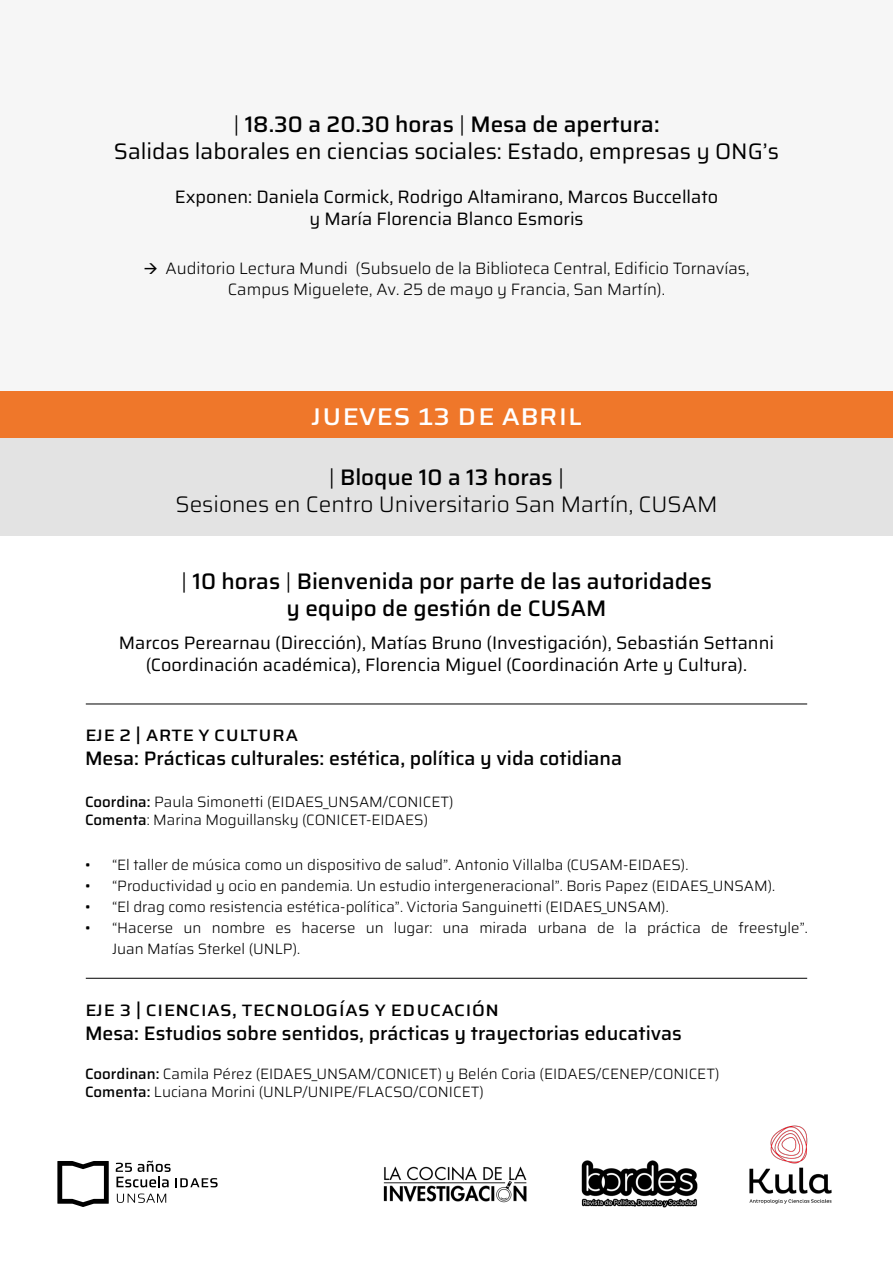
<style>
.page{position:relative;width:893px;height:1263px;background:#fff}
.page>*{position:absolute;margin:0;border:0;box-sizing:border-box;transform-origin:0 0}
.t1{font:28.5px "Saira UNSAM Medium SC";color:#fff}
.t2{font:22.5px/27px "Saira UNSAM";color:#000;text-align:center}
.t3{font:500 22.5px/27px "Saira UNSAM";color:#000;text-align:center}
.t4{font:300 22.5px/27px "Saira UNSAM";color:#000;text-align:center}
.t5{font:500 19.5px "Saira UNSAM";color:#000}
.t6{font:19.5px "Saira UNSAM Medium SC";color:#000}
.t7{font:18px/22.5px "Saira UNSAM";color:#000;text-align:center}
.t8{font:300 16.5px/21px "Saira UNSAM";color:#000;text-align:center}
.t9{font:300 15px/18px "Saira UNSAM";color:#000}
.s1{font-weight:300}
.s2{font-weight:500}
</style>
<div class="page">
<svg style="left:57px;top:1161px;width:52px;height:46px"></svg>
<svg style="left:116px;top:1161px;width:102px;height:26px"></svg>
<svg style="left:117px;top:1193px;width:49px;height:10px"></svg>
<img style="left:383px;top:1166px;width:144px;height:37px">
<img style="left:581px;top:1160px;width:117px;height:48px">
<img style="left:749px;top:1125px;width:83px;height:79px">
<div style="left:0;top:0;width:893px;height:391px;background:#f6f6f6"></div>
<div style="left:0;top:438px;width:893px;height:98px;background:#e3e3e3"></div>
<div style="left:0;top:391px;width:893px;height:47px;background:#ef772a"></div>
<hr style="left:86px;top:704px;width:721px;height:1px;background:#000">
<hr style="left:86px;top:978px;width:721px;height:1px;background:#000">
<h2 class="t2" style="left:114px;top:110px;width:667px"><span class="s1">|</span> <span class="s2">18.30 a 20.30 horas</span> <span class="s1">|</span> <span class="s2">Mesa de apertura:<br></span>Salidas laborales en ciencias sociales: Estado, empresas y ONG’s</h2>
<p class="t7" style="left:175px;top:185px;width:545px">Exponen: Daniela Cormick, Rodrigo Altamirano, Marcos Buccellato y María Florencia Blanco Esmoris</p>
<p class="t8" style="left:143px;top:257px;width:608px">→ Auditorio Lectura Mundi (Subsuelo de la Biblioteca Central, Edificio Tornavías,<br>Campus Miguelete, Av. 25 de mayo y Francia, San Martín).</p>
<h1 class="t1" style="left:311px;top:398px;width:29px">JUEVES</h1>
<h1 class="t1" style="left:418px;top:398px;width:166px">13 DE ABRIL</h1>
<h2 class="t4" style="left:175px;top:463px;width:543px">| <span class="s2">Bloque 10 a 13 horas</span> |<br>Sesiones en Centro Universitario San Martín, CUSAM</h2>
<h2 class="t3" style="left:181px;top:567px;width:532px"><span class="s1">|</span> 10 horas <span class="s1">|</span> Bienvenida por parte de las autoridades y equipo de gestión de CUSAM</h2>
<p class="t7" style="left:119px;top:631px;width:657px">Marcos Perearnau (Dirección), Matías Bruno (Investigación), Sebastián Settanni (Coordinación académica), Florencia Miguel (Coordinación Arte y Cultura).</p>
<h3 class="t6" style="left:85px;top:722px;width:215px">EJE 2 | ARTE Y CULTURA</h3>
<h3 class="t5" style="left:85px;top:742px;width:539px">Mesa: Prácticas culturales: estética, política y vida cotidiana</h3>
<p class="t9" style="left:85px;top:792px;width:370px"><span class="s2">Coordina:</span> Paula Simonetti (EIDAES_UNSAM/CONICET)<br><span class="s2">Comenta</span>: Marina Moguillansky (CONICET-EIDAES)</p>
<p class="t9" style="left:85px;top:855px;width:605px">• “El taller de música como un dispositivo de salud”. Antonio Villalba (CUSAM-EIDAES).</p>
<p class="t9" style="left:85px;top:876px;width:692px">• “Productividad y ocio en pandemia. Un estudio intergeneracional”. Boris Papez (EIDAES_UNSAM).</p>
<p class="t9" style="left:85px;top:897px;width:585px">• “El drag como resistencia estética-política”. Victoria Sanguinetti (EIDAES_UNSAM).</p>
<p class="t9" style="left:112px;top:917px;width:697px;line-height:21px;text-indent:-27px">• “Hacerse un nombre es hacerse un lugar: una mirada urbana de la práctica de freestyle”.<br>Juan Matías Sterkel (UNLP).</p>
<h3 class="t6" style="left:85px;top:997px;width:416px">EJE 3 | CIENCIAS, TECNOLOGÍAS Y EDUCACIÓN</h3>
<h3 class="t5" style="left:85px;top:1017px;width:598px">Mesa: Estudios sobre sentidos, prácticas y trayectorias educativas</h3>
<p class="t9" style="left:85px;top:1064px;width:636px"><span class="s2">Coordinan:</span> Camila Pérez (EIDAES_UNSAM/CONICET) y Belén Coria (EIDAES/CENEP/CONICET)<br><span class="s2">Comenta:</span> Luciana Morini (UNLP/UNIPE/FLACSO/CONICET)</p>
</div>
